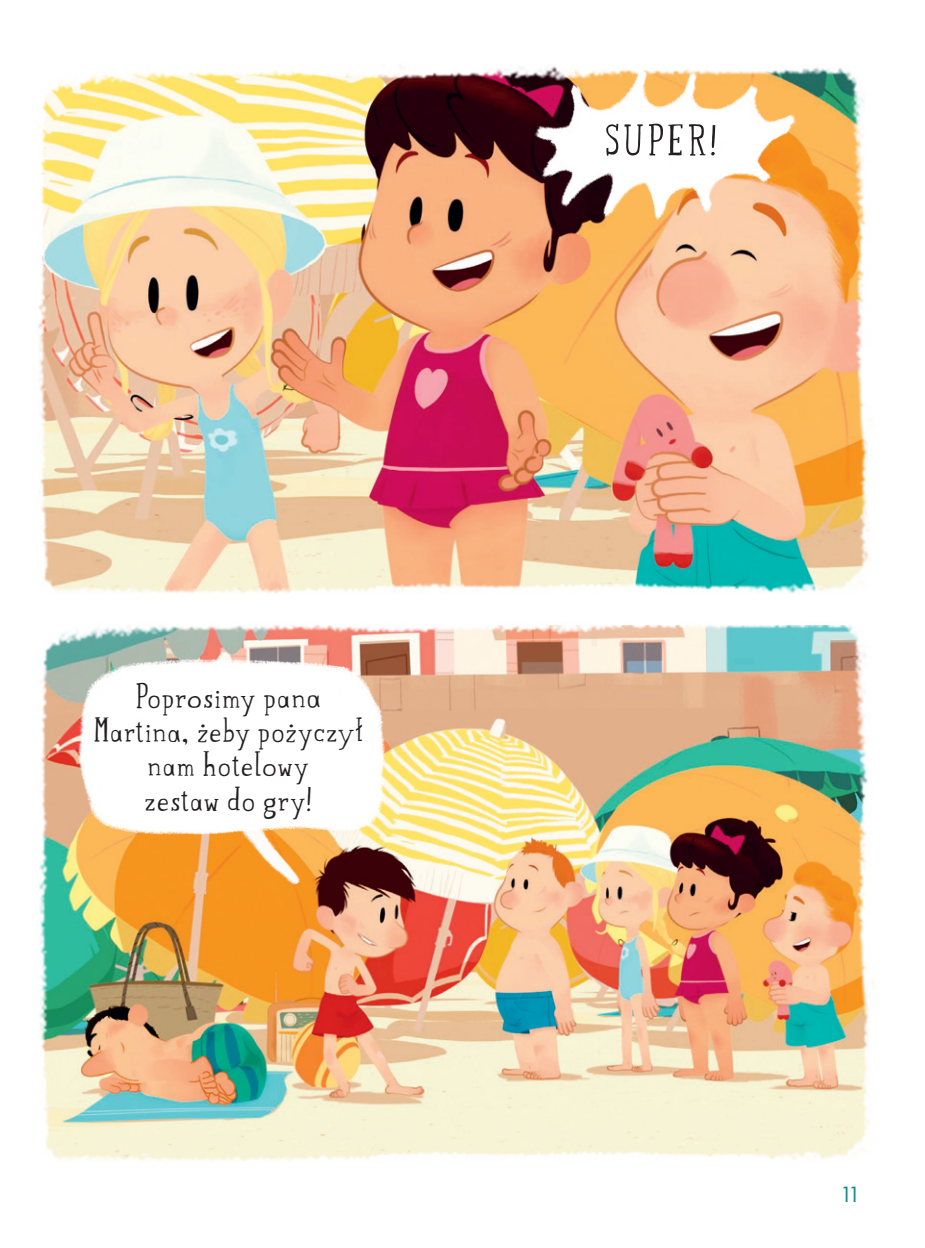
<style>
.page{position:relative;width:925px;height:1248px;background:#fff}
.page>*{position:absolute;margin:0;border:0;box-sizing:border-box;transform-origin:0 0}
.t1{font:43.6px "Mr Lucky Fill";letter-spacing:.01em;color:#231f20;scale:1.16 1}
.t2{font:34.8px/34.4px "Mr Lucky Fill";letter-spacing:-.025em;color:#231f20;text-align:center;scale:1.14 1}
.t3{font:22.8px "Futura PT";color:#168783}
</style>
<div class="page">
<img style="left:38px;top:65px;width:833px;height:529px">
<img style="left:39px;top:625px;width:835px;height:536px">
<img style="left:528px;top:65px;width:271px;height:176px">
<p class="t2" style="left:93px;top:678px;width:240px">Poprosimy pana<br>Martina, żeby pożyczył nam hotelowy<br>zestaw do gry!</p>
<p class="t1" style="left:604px;top:113px;width:100px">SUPER!</p>
<p class="t3" style="left:839px;top:1180px;width:22px">11</p>
</div>
